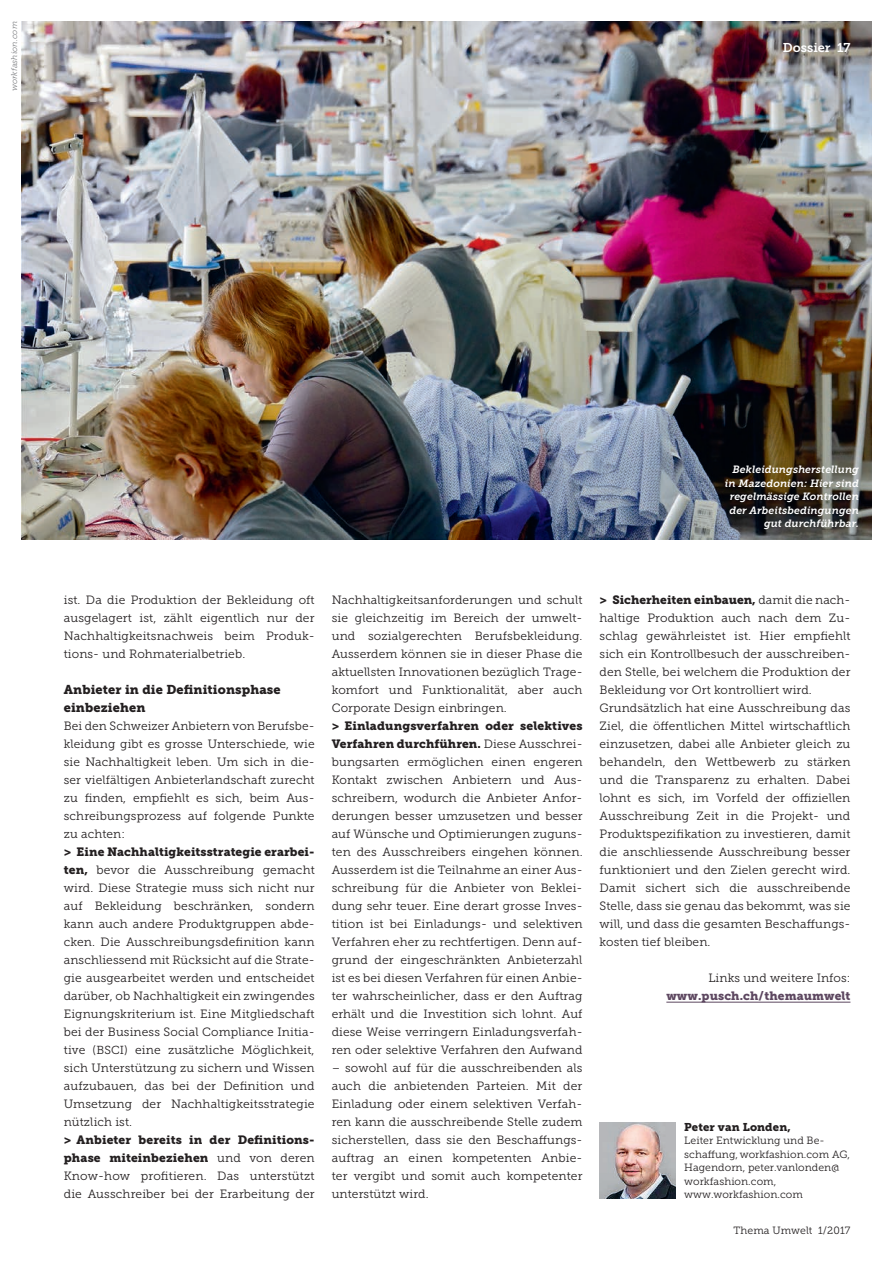
<style>
.page{position:relative;width:893px;height:1263px;background:#fff}
.page>*{position:absolute;margin:0;border:0;box-sizing:border-box;transform-origin:0 0}
.t1{font:12.75px/18px "Museo Slab 900";letter-spacing:.01em;color:#231f20}
.t2{font:12.75px "Museo Slab 700";color:#fff}
.t3{font:12px/18px "Museo Slab 300";letter-spacing:.01em;color:#231f20;text-align:justify}
.t4{font:12px/18px "Museo Slab 900";letter-spacing:.01em;color:#231f20}
.t5{font:12px "Museo Slab 900";letter-spacing:.01em;color:#5d4760}
.t6{font:11.25px "Museo Slab 900";letter-spacing:.01em;color:#231f20}
.t7{font:10.5px/13.5px "Museo Slab 300";letter-spacing:.005em;color:#231f20}
.t8{font:italic 10.5px/13.5px "Museo Slab 700";letter-spacing:.01em;color:#fff;text-align:right}
.t9{font:italic 8.25px "Museo Slab 300";letter-spacing:.005em;color:#808285}
.s1{font-family:"Museo Slab 900"}
.s2{font-size:11.7px}
.s3{font-family:"Museo Slab 300"}
</style>
<div class="page">
<img style="left:21px;top:21px;width:851px;height:519px">
<img style="left:600px;top:1122px;width:75px;height:76px">
<hr style="left:666px;top:1002px;width:184px;height:1px;background:#5d4760">
<p class="t9" style="left:10px;top:91px;width:71px;rotate:-90deg">workfashion.com</p>
<p class="t2" style="left:783px;top:40px;width:69px">Dossier 17</p>
<p class="t8" style="left:725px;top:463px;width:136px">Bekleidungsherstellung in Mazedonien: Hier sind regelmässige Kontrollen der Arbeitsbedingungen gut durchführbar.</p>
<p class="t3" style="left:64px;top:591px;width:252px">ist. Da die Produktion der Bekleidung oft ausgelagert ist, zählt eigentlich nur der Nachhaltigkeitsnachweis beim Produk&shy;tions- und Rohmaterialbetrieb.</p>
<p class="t1" style="left:64px;top:680px;width:218px">Anbieter in die Definitionsphase einbeziehen</p>
<p class="t3" style="left:64px;top:717px;width:252px">Bei den Schweizer Anbietern von Berufsbe&shy;kleidung gibt es grosse Unterschiede, wie sie Nachhaltigkeit leben. Um sich in die&shy;ser vielfältigen Anbieterlandschaft zurecht zu finden, empfiehlt es sich, beim Aus&shy;schreibungsprozess auf folgende Punkte zu achten:</p>
<p class="t4" style="left:64px;top:843px;width:252px">&gt; Eine Nachhaltigkeitsstrategie erarbei-</p>
<p class="t3" style="left:64px;top:861px;width:252px"><span class="s1">ten,</span> bevor die Ausschreibung gemacht wird. Diese Strategie muss sich nicht nur auf Bekleidung beschränken, sondern kann auch andere Produktgruppen abde&shy;cken. Die Ausschreibungsdefinition kann anschliessend mit Rücksicht auf die Strate&shy;gie ausgearbeitet werden und entscheidet darüber, ob Nachhaltigkeit ein zwingendes Eignungskriterium ist. Eine Mitgliedschaft bei der Business Social Compliance Initia&shy;tive (<span class="s2">BSCI</span>) eine zusätzliche Möglichkeit, sich Unterstützung zu sichern und Wissen aufzubauen, das bei der Definition und Umsetzung der Nachhaltigkeitsstrategie nützlich ist.</p>
<p class="t4" style="left:64px;top:1131px;width:252px">&gt; Anbieter bereits in der Definitions&shy;phase miteinbeziehen <span class="s3">und von deren</span></p>
<p class="t3" style="left:64px;top:1167px;width:252px">Know- how profitieren. Das unterstützt die Ausschreiber bei der Erarbeitung der</p>
<p class="t3" style="left:332px;top:591px;width:252px;text-align:left">Nachhaltigkeitsanforderungen und schult sie gleichzeitig im Bereich der umwelt&shy;und sozialgerechten Berufsbekleidung.<br>Ausserdem können sie in dieser Phase die aktuellsten Innovationen bezüglich Trage&shy;komfort und Funktionalität, aber auch Corporate Design einbringen.</p>
<p class="t4" style="left:332px;top:717px;width:252px">&gt; Einladungsverfahren oder selektives<br>Verfahren durchführen. <span class="s3">Diese Ausschrei-</span></p>
<p class="t3" style="left:332px;top:753px;width:252px">bungsarten ermöglichen einen engeren Kontakt zwischen Anbietern und Aus&shy;schreibern, wodurch die Anbieter Anfor&shy;derungen besser umzusetzen und besser auf Wünsche und Optimierungen zuguns&shy;ten des Ausschreibers eingehen können.<br>Ausserdem ist die Teilnahme an einer Aus&shy;schreibung für die Anbieter von Beklei&shy;dung sehr teuer. Eine derart grosse Inves&shy;tition ist bei Einladungs- und selektiven Verfahren eher zu rechtfertigen. Denn auf&shy;grund der eingeschränkten Anbieterzahl ist es bei diesen Verfahren für einen Anbie&shy;ter wahrscheinlicher, dass er den Auftrag erhält und die Investition sich lohnt. Auf diese Weise verringern Einladungsverfah&shy;ren oder selektive Verfahren den Aufwand</p>
<p class="t3" style="left:332px;top:1059px;width:252px">– sowohl auf für die ausschreibenden als auch die anbietenden Parteien. Mit der Einladung oder einem selektiven Verfah&shy;ren kann die ausschreibende Stelle zudem sicherstellen, dass sie den Beschaffungs&shy;auftrag an einen kompetenten Anbie&shy;ter vergibt und somit auch kompetenter unterstützt wird.</p>
<p class="t4" style="left:600px;top:591px;width:252px">&gt; Sicherheiten einbauen, <span class="s3">damit die nach-</span></p>
<p class="t3" style="left:600px;top:609px;width:252px;text-align:left">haltige Produktion auch nach dem Zu&shy;schlag gewährleistet ist. Hier empfiehlt sich ein Kontrollbesuch der ausschreiben&shy;den Stelle, bei welchem die Produktion der Bekleidung vor Ort kontrolliert wird.<br>Grundsätzlich hat eine Ausschreibung das Ziel, die öffentlichen Mittel wirtschaftlich einzusetzen, dabei alle Anbieter gleich zu behandeln, den Wettbewerb zu stärken und die Transparenz zu erhalten. Dabei lohnt es sich, im Vorfeld der offiziellen Ausschreibung Zeit in die Projekt- und Produktspezifikation zu investieren, damit die anschliessende Ausschreibung besser funktioniert und den Zielen gerecht wird.<br>Damit sichert sich die ausschreibende Stelle, dass sie genau das bekommt, was sie will, und dass die gesamten Beschaffungs&shy;kosten tief bleiben.</p>
<p class="t3" style="left:708px;top:969px;width:144px">Links und weitere Infos:</p>
<p class="t5" style="left:666px;top:989px;width:186px">www.pusch.ch/themaumwelt</p>
<p class="t6" style="left:684px;top:1120px;width:108px">Peter van Londen,</p>
<p class="t7" style="left:684px;top:1134px;width:167px">Leiter Entwicklung und Be&shy;schaffung, workfashion.com AG,<br>Hagendorn, peter.vanlonden@ workfashion.com, www.workfashion.com</p>
<p class="t7" style="left:733px;top:1223px;width:118px">Thema Umwelt 1/2017</p>
</div>
